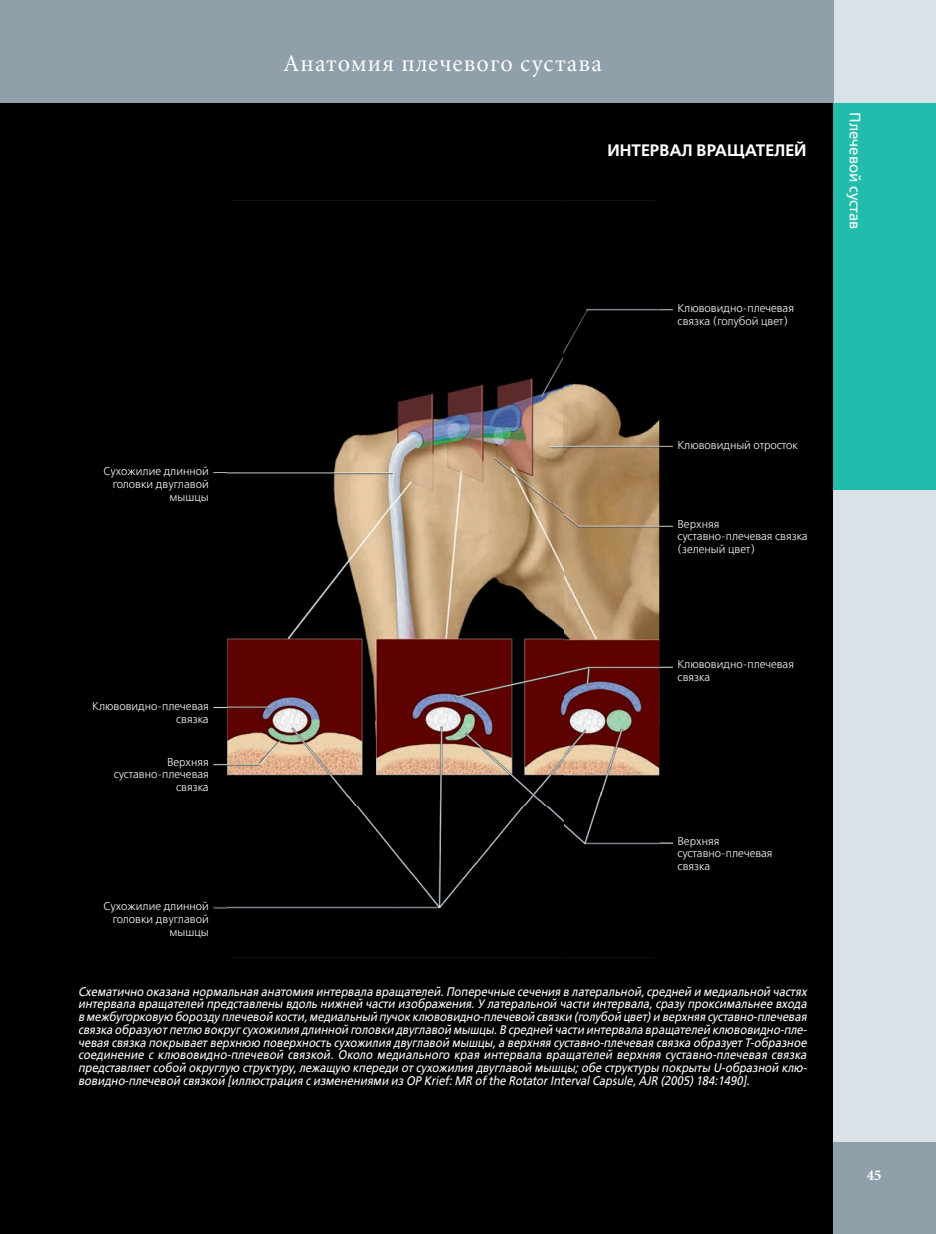
<style>
.page{position:relative;width:936px;height:1234px;background:#fff}
.page>*{position:absolute;margin:0;border:0;box-sizing:border-box;transform-origin:0 0}
.t1{font:24px "Minion Cyr";letter-spacing:.04em;color:#fff}
.t2{font:16.5px "Free Set Demi C";color:#fff}
.t3{font:15px "Free Set C";color:#fff}
.t4{font:700 15px "Minion Cyr";color:#fff}
.t5{font:italic 12.3px/12.8px "Free Set C";color:#fff;text-align:justify;scale:.91 1}
.t6{font:11.25px/12.8px "Free Set Light C";color:#fff;text-align:right}
</style>
<div class="page">
<div style="left:0;top:102px;width:837px;height:1131px;background:#000"></div>
<div style="left:833px;top:0;width:102px;height:1142px;background:#dae2e7"></div>
<div style="left:0;top:0;width:833px;height:103px;background:#8fa0aa"></div>
<div style="left:833px;top:103px;width:102px;height:386px;background:#22bcac"></div>
<div style="left:833px;top:1142px;width:102px;height:91px;background:#8fa0aa"></div>
<img style="left:274px;top:957px;width:338px;height:1px">
<svg style="left:659px;top:842px;width:13px;height:2px"></svg>
<svg style="left:659px;top:666px;width:13px;height:2px"></svg>
<svg style="left:659px;top:526px;width:13px;height:2px"></svg>
<svg style="left:659px;top:446px;width:13px;height:2px"></svg>
<svg style="left:659px;top:310px;width:13px;height:1px"></svg>
<img style="left:213px;top:472px;width:14px;height:437px">
<img style="left:227px;top:308px;width:432px;height:601px">
<h1 class="t1" style="left:283px;top:49px;width:320px">Анатомия плечевого сустава</h1>
<h2 class="t2" style="left:607px;top:141px;width:200px">ИНТЕРВАЛ ВРАЩАТЕЛЕЙ</h2>
<p class="t6" style="left:677px;top:302px;width:118px;text-align:left">Клювовидно-плечевая связка (голубой цвет)</p>
<p class="t3" style="left:863px;top:112px;width:119px;rotate:90deg">Плечевой сустав</p>
<p class="t6" style="left:104px;top:465px;width:107px">Сухожилие длинной головки двуглавой мышцы</p>
<p class="t6" style="left:92px;top:700px;width:118px">Клювовидно-плечевая связка</p>
<p class="t6" style="left:114px;top:755px;width:96px">Верхняя суставно-плечевая связка</p>
<p class="t6" style="left:104px;top:900px;width:107px">Сухожилие длинной головки двуглавой мышцы</p>
<p class="t6" style="left:677px;top:439px;width:122px">Клювовидный отросток</p>
<p class="t6" style="left:677px;top:518px;width:132px;text-align:left">Верхняя суставно-плечевая связка (зеленый цвет)</p>
<p class="t6" style="left:677px;top:658px;width:118px;text-align:left">Клювовидно-плечевая связка</p>
<p class="t6" style="left:677px;top:834px;width:96px;text-align:left">Верхняя суставно-плечевая связка</p>
<p class="t5" style="left:78px;top:984px;width:802px">Схематично оказана нормальная анатомия интервала вращателей. Поперечные сечения в латеральной, средней и медиальной частях интервала вращателей представлены вдоль нижней части изображения. У латеральной части интервала, сразу проксимальнее входа в межбугорковую борозду плечевой кости, медиальный пучок клювовидно-плечевой связки (голубой цвет) и верхняя суставно-плечевая связка образуют петлю вокруг сухожилия длинной головки двуглавой мышцы. В средней части интервала вращателей клювовидно-пле&shy;чевая связка покрывает верхнюю поверхность сухожилия двуглавой мышцы, а верхняя суставно-плечевая связка образует Т-образное соединение с клювовидно-плечевой связкой. Около медиального края интервала вращателей верхняя суставно-плечевая связка представляет собой округлую структуру, лежащую кпереди от сухожилия двуглавой мышцы; обе структуры покрыты U-образной клю&shy;вовидно-плечевой связкой [иллюстрация с изменениями из OP Krief: MR of the Rotator Interval Capsule, AJR (2005) 184:1490].</p>
<p class="t4" style="left:866px;top:1166px;width:16px">45</p>
</div>
